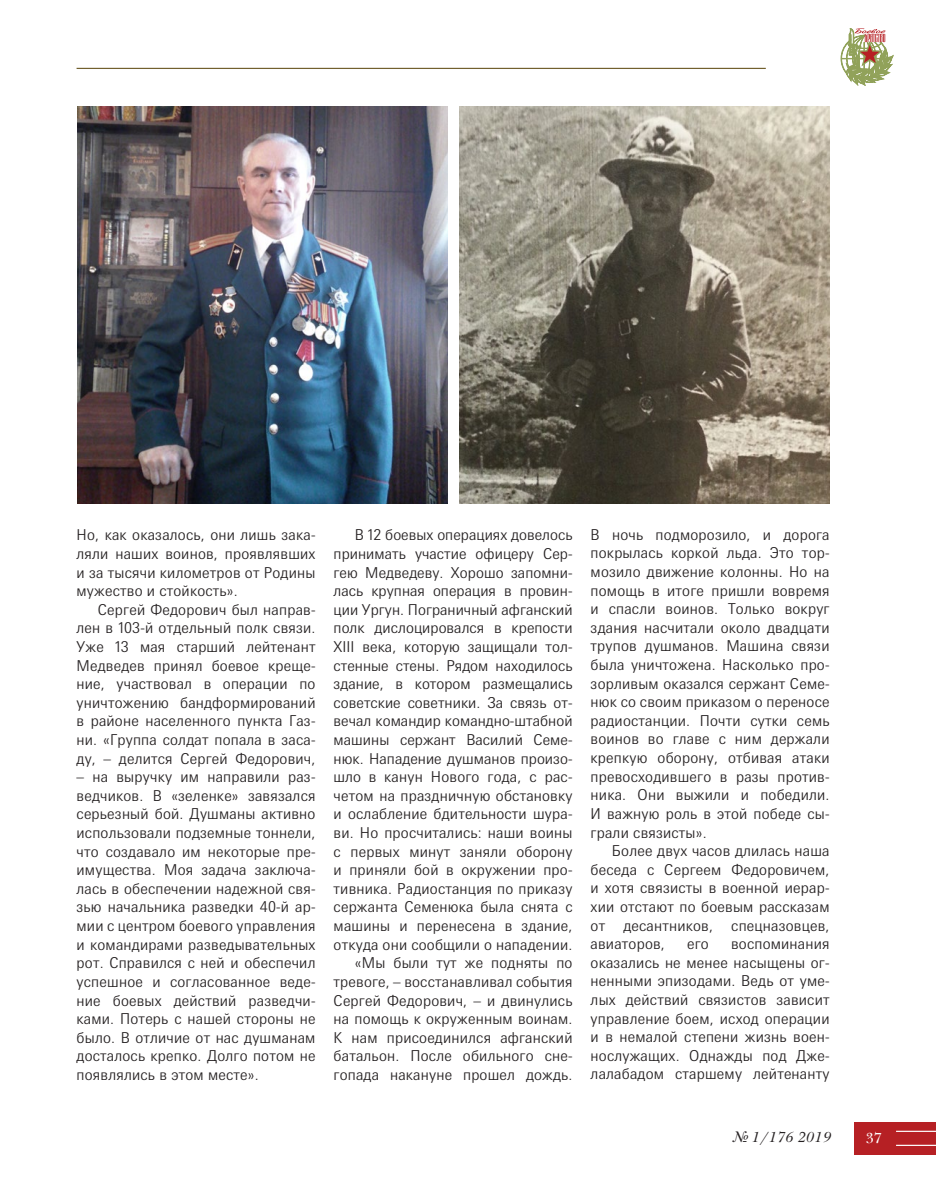
<style>
.page{position:relative;width:936px;height:1191px;background:#fff}
.page>*{position:absolute;margin:0;border:0;box-sizing:border-box;transform-origin:0 0}
.t1{font:300 15px/18.6px "Messe Univers";letter-spacing:.01em;color:#231f20;text-align:justify}
.t2{font:italic 15px "New Baskerville C";letter-spacing:.025em;color:#231f20}
.t3{font:15px "New Baskerville C";color:#fff}
</style>
<div class="page">
<div style="left:854px;top:1122px;width:81px;height:32px;background:#b62024"></div>
<hr style="left:896px;top:1144px;width:39px;height:2px;background:#fff">
<hr style="left:896px;top:1130px;width:39px;height:2px;background:#fff">
<svg style="left:840px;top:28px;width:53px;height:57px"></svg>
<hr style="left:77px;top:68px;width:688px;height:1px;background:#72602e">
<img style="left:77px;top:106px;width:370px;height:397px">
<img style="left:459px;top:106px;width:370px;height:397px">
<p class="t1" style="left:77px;top:525px;width:240px">Но, как оказалось, они лишь зака&shy;ляли наших воинов, проявлявших и за тысячи километров от Родины мужество и стойкость».</p>
<p class="t1" style="left:77px;top:600px;width:240px;text-indent:21px">Сергей Федорович был направ&shy;лен в 103-й отдельный полк связи.<br>Уже 13 мая старший лейтенант Медведев принял боевое креще&shy;ние, участвовал в операции по уничтожению бандформирований в районе населенного пункта Газ&shy;ни. «Группа солдат попала в заса&shy;ду, – делится Сергей Федорович,</p>
<p class="t1" style="left:77px;top:767px;width:240px">– на выручку им направили раз&shy;ведчиков. В «зеленке» завязался серьезный бой. Душманы активно использовали подземные тоннели, что создавало им некоторые пре&shy;имущества. Моя задача заключа&shy;лась в обеспечении надежной свя&shy;зью начальника разведки 40-й ар&shy;мии с центром боевого управления и командирами разведывательных рот. Справился с ней и обеспечил успешное и согласованное веде&shy;ние боевых действий разведчи&shy;ками. Потерь с нашей стороны не было. В отличие от нас душманам досталось крепко. Долго потом не появлялись в этом месте».</p>
<p class="t1" style="left:333px;top:525px;width:240px;text-align:right">В 12 боевых операциях довелось принимать участие офицеру Сер&shy;гею Медведеву. Хорошо запомни&shy;лась крупная операция в провин&shy;ции Ургун. Пограничный афганский полк дислоцировался в крепости<br>XIII века, которую защищали тол&shy;стенные стены. Рядом находилось здание, в котором размещались советские советники. За связь от&shy;вечал командир командно-штабной машины сержант Василий Семе&shy;нюк. Нападение душманов произо&shy;шло в канун Нового года, с рас&shy;четом на праздничную обстановку и ослабление бдительности шура&shy;ви. Но просчитались: наши воины с первых минут заняли оборону и приняли бой в окружении про&shy;тивника. Радиостанция по приказу сержанта Семенюка была снята с машины и перенесена в здание, откуда они сообщили о нападении. «Мы были тут же подняты по тревоге, – восстанавливал события<br>Сергей Федорович, – и двинулись на помощь к окруженным воинам.<br>К нам присоединился афганский батальон. После обильного сне&shy;гопада накануне прошел дождь.</p>
<p class="t1" style="left:590px;top:525px;width:240px">В ночь подморозило, и дорога покрылась коркой льда. Это тор&shy;мозило движение колонны. Но на помощь в итоге пришли вовремя и спасли воинов. Только вокруг здания насчитали около двадцати трупов душманов. Машина связи была уничтожена. Насколько про&shy;зорливым оказался сержант Семе&shy;нюк со своим приказом о переносе радиостанции. Почти сутки семь воинов во главе с ним держали крепкую оборону, отбивая атаки превосходившего в разы против&shy;ника. Они выжили и победили.<br>И важную роль в этой победе сы&shy;грали связисты».</p>
<p class="t1" style="left:590px;top:841px;width:240px;text-indent:21px">Более двух часов длилась наша беседа с Сергеем Федоровичем, и хотя связисты в военной иерар&shy;хии отстают по боевым рассказам от десантников, спецназовцев, авиаторов,</p>
<p class="t1" style="left:590px;top:934px;width:240px;text-indent:140px">воспоминания оказались не менее насыщены ог&shy;ненными эпизодами. Ведь от уме&shy;лых действий связистов зависит управление боем, исход операции и в немалой степени жизнь воен&shy;нослужащих. Однажды под Дже&shy;лалабадом старшему лейтенанту</p>
<p class="t1" style="left:687px;top:934px;width:23px">его</p>
<p class="t2" style="left:731px;top:1128px;width:99px">№ 1/176 2019</p>
<p class="t3" style="left:865px;top:1129px;width:17px">37</p>
</div>
